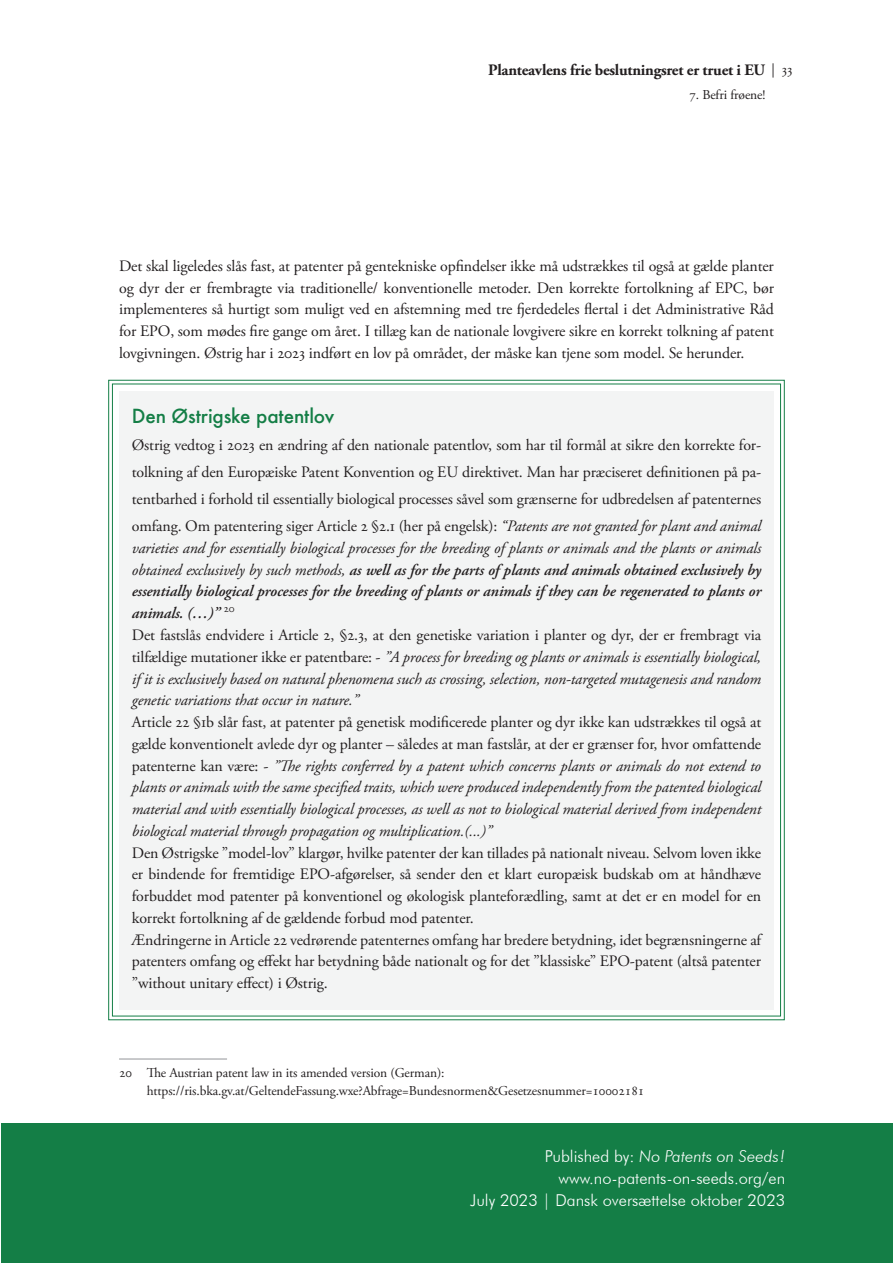
<style>
.page{position:relative;width:893px;height:1263px;background:#fff}
.page>*{position:absolute;margin:0;border:0;box-sizing:border-box;transform-origin:0 0}
.t1{font:500 18.9px "Futura";letter-spacing:-.01em;color:#147e46}
.t2{font:300 16.35px/22.4px "Futura BT";color:#fff;text-align:right}
.t3{font:15.9px/21.8px "Adobe Garamond Pro";letter-spacing:-.01em;color:#231f20;text-align:justify}
.t4{font:italic 15.9px/21.8px "Adobe Garamond Pro";letter-spacing:-.01em;color:#231f20}
.t5{font:700 15.9px "Adobe Garamond Pro";letter-spacing:-.015em;color:#231f20}
.t6{font:14.25px "Adobe Garamond Pro";color:#231f20}
.t7{font:13.5px/18px "Adobe Garamond Pro";letter-spacing:-.01em;color:#231f20}
.s1{font-style:italic}
.s2{font-weight:600}
.s3{font-style:normal}
</style>
<div class="page">
<div style="left:108px;top:379px;width:677px;height:641px;background:#f3f4f4"></div>
<hr style="left:119px;top:1059px;width:108px;height:1px;background:#939598">
<div style="left:1px;top:1123px;width:892px;height:140px;background:#147e46"></div>
<p class="t6" style="left:772px;top:61px;width:22px">| 33</p>
<p class="t5" style="left:488px;top:61px;width:279px">Planteavlens frie beslutningsret er truet i EU</p>
<p class="t7" style="left:690px;top:86px;width:77px">7. Befri frøene!</p>
<p class="t3" style="left:119px;top:256px;width:656px">Det skal ligeledes slås fast, at patenter på gentekniske opfindelser ikke må udstrækkes til også at gælde planter og dyr der er frembragte via traditionelle/ konventionelle metoder. Den korrekte fortolkning af EPC, bør implementeres så hurtigt som muligt ved en afstemning med tre fjerdedeles flertal i det Administrative Råd for EPO, som mødes fire gange om året. I tillæg kan de nationale lovgivere sikre en korrekt tolkning af patent lovgivningen. Østrig har i 2023 indført en lov på området, der måske kan tjene som model. Se herunder.</p>
<p class="t1" style="left:132px;top:403px;width:204px">Den Østrigske patentlov</p>
<p class="t3" style="left:132px;top:432px;width:631px;line-height:27px">Østrig vedtog i 2023 en ændring af den nationale patentlov, som har til formål at sikre den korrekte for&shy;tolkning af den Europæiske Patent Konvention og EU direktivet. Man har præciseret definitionen på pa&shy;tentbarhed i forhold til essentially biological processes såvel som grænserne for udbredelsen af patenternes omfang. Om patentering siger Article 2 §2.1 (her på engelsk): <span class="s1">“Patents are not granted for plant and animal</span></p>
<p class="t4" style="left:132px;top:537px;width:631px">varieties and for essentially biological processes for the breeding of plants or animals and the plants or animals obtained exclusively by such methods, <span class="s2">as well as for the parts of plants and animals obtained exclusively by essentially biological processes for the breeding of plants or animals if they can be regenerated to plants or animals. (…)”</span> <sup>20<br></sup><span class="s3">Det fastslås endvidere i Article 2, §2.3, at den genetiske variation i planter og dyr, der er frembragt via tilfældige mutationer ikke er patentbare: -</span> ”A process for breeding og plants or animals is essentially biological, if it is exclusively based on natural phenomena such as crossing, selection, non-targeted mutagenesis and random genetic variations that occur in nature.”</p>
<p class="t4" style="left:132px;top:711px;width:631px;text-align:justify"><span class="s3">Article 22 §1b slår fast, at patenter på genetisk modificerede planter og dyr ikke kan udstrækkes til også at gælde konventionelt avlede dyr og planter – således at man fastslår, at der er grænser for, hvor omfattende patenterne kan være: -</span> ”The rights conferred by a patent which concerns plants or animals do not extend to plants or animals with the same specified traits, which were produced independently from the patented biological material and with essentially biological processes, as well as not to biological material derived from independent biological material through propagation og multiplication.(...)”</p>
<p class="t3" style="left:132px;top:842px;width:631px;text-align:left">Den Østrigske ”model-lov” klargør, hvilke patenter der kan tillades på nationalt niveau. Selvom loven ikke er bindende for fremtidige EPO-afgørelser, så sender den et klart europæisk budskab om at håndhæve forbuddet mod patenter på konventionel og økologisk planteforædling, samt at det er en model for en korrekt fortolkning af de gældende forbud mod patenter.<br>Ændringerne in Article 22 vedrørende patenternes omfang har bredere betydning, idet begrænsningerne af patenters omfang og effekt har betydning både nationalt og for det ”klassiske” EPO-patent (altså patenter ”without unitary effect) i Østrig.</p>
<p class="t7" style="left:147px;top:1064px;width:499px;text-indent:-28px">20 The Austrian patent law in its amended version (German): https://ris.bka.gv.at/GeltendeFassung.wxe?Abfrage=Bundesnormen&amp;Gesetzesnummer=10002181</p>
<p class="t2" style="left:470px;top:1144px;width:316px">Published by: <span class="s1">No Patents on Seeds! </span>www.no-patents-on-seeds.org/en<br>July 2023 | Dansk oversættelse oktober 2023</p>
</div>
